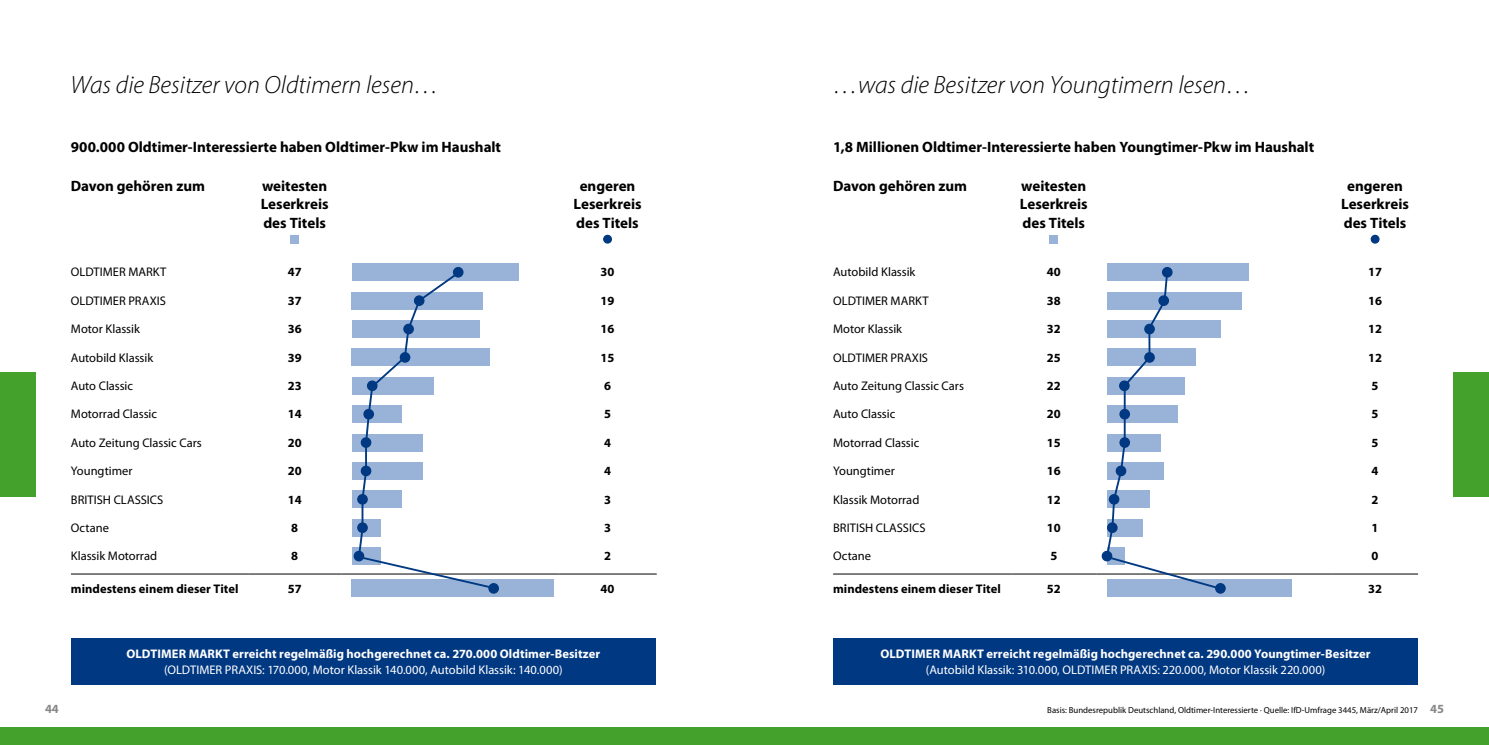
<style>
.page{position:relative;width:1489px;height:745px;background:#fff}
.page>*{position:absolute;margin:0;border:0;box-sizing:border-box;transform-origin:0 0}
.t1{font:italic 300 25px "Myriad Pro";color:#000}
.t2{font:700 15px/18.8px "Myriad Pro";color:#000;text-align:justify}
.t3{font:12.5px "Myriad Pro";color:#000}
.t4{font:700 12.5px "Myriad Pro";letter-spacing:.005em;color:#fff}
.t5{font:12.5px "Myriad Pro";letter-spacing:-.005em;color:#fff}
.t6{font:700 12.5px "Myriad Pro";letter-spacing:.005em;color:#000}
.t7{font:700 12.5px "Myriad Pro";color:#87888a}
.t8{font:8.75px "Myriad Pro";color:#000}
.s1{font-weight:700;font-size:12.5px;color:#87888a}
</style>
<div class="page">
<div style="left:0;top:372px;width:35px;height:124px;background:#44a12b"></div>
<div style="left:0;top:726px;width:1488px;height:18px;background:#44a12b"></div>
<div style="left:1453px;top:372px;width:35px;height:124px;background:#44a12b"></div>
<div style="left:71px;top:637px;width:585px;height:47px;background:#003882"></div>
<div style="left:833px;top:637px;width:584px;height:47px;background:#003882"></div>
<hr style="left:71px;top:573px;width:177px;height:1px;background:#000">
<hr style="left:248px;top:573px;width:93px;height:1px;background:#000">
<hr style="left:341px;top:573px;width:217px;height:1px;background:#000">
<hr style="left:558px;top:573px;width:98px;height:1px;background:#000">
<div style="left:290px;top:234px;width:9px;height:9px;background:#98b3d7"></div>
<div style="left:603px;top:235px;width:8px;height:8px;background:#003882;border-radius:50%"></div>
<div style="left:603px;top:234px;width:9px;height:9px;border:1px solid #003882;border-radius:50%"></div>
<div style="left:352px;top:263px;width:166px;height:18px;background:#98b3d7"></div>
<div style="left:453px;top:267px;width:10px;height:10px;border:1px solid #003882;border-radius:50%"></div>
<div style="left:352px;top:291px;width:131px;height:18px;background:#98b3d7"></div>
<div style="left:352px;top:320px;width:127px;height:18px;background:#98b3d7"></div>
<div style="left:352px;top:348px;width:138px;height:18px;background:#98b3d7"></div>
<div style="left:352px;top:376px;width:81px;height:18px;background:#98b3d7"></div>
<div style="left:352px;top:405px;width:49px;height:18px;background:#98b3d7"></div>
<div style="left:352px;top:433px;width:71px;height:18px;background:#98b3d7"></div>
<div style="left:352px;top:462px;width:71px;height:17px;background:#98b3d7"></div>
<div style="left:352px;top:490px;width:49px;height:18px;background:#98b3d7"></div>
<div style="left:352px;top:518px;width:28px;height:18px;background:#98b3d7"></div>
<div style="left:352px;top:547px;width:28px;height:17px;background:#98b3d7"></div>
<div style="left:354px;top:551px;width:9px;height:9px;background:#003882;border-radius:50%"></div>
<div style="left:353px;top:550px;width:11px;height:11px;border:1px solid #003882;border-radius:50%"></div>
<div style="left:352px;top:579px;width:202px;height:18px;background:#98b3d7"></div>
<div style="left:489px;top:583px;width:9px;height:9px;background:#003882;border-radius:50%"></div>
<div style="left:488px;top:582px;width:11px;height:11px;border:1px solid #003882;border-radius:50%"></div>
<svg style="left:357px;top:269px;width:139px;height:321px"></svg>
<hr style="left:833px;top:573px;width:178px;height:1px;background:#000">
<hr style="left:1011px;top:573px;width:85px;height:1px;background:#000">
<hr style="left:1096px;top:573px;width:235px;height:1px;background:#000">
<hr style="left:1331px;top:573px;width:86px;height:1px;background:#000">
<div style="left:1049px;top:234px;width:9px;height:9px;background:#98b3d7"></div>
<div style="left:1371px;top:235px;width:7px;height:8px;background:#003882;border-radius:50%"></div>
<div style="left:1370px;top:234px;width:9px;height:9px;border:1px solid #003882;border-radius:50%"></div>
<div style="left:1106px;top:263px;width:142px;height:18px;background:#98b3d7"></div>
<div style="left:1162px;top:267px;width:9px;height:10px;background:#003882;border-radius:50%"></div>
<div style="left:1161px;top:267px;width:11px;height:10px;border:1px solid #003882;border-radius:50%"></div>
<div style="left:1106px;top:291px;width:135px;height:18px;background:#98b3d7"></div>
<div style="left:1102px;top:551px;width:9px;height:9px;background:#003882;border-radius:50%"></div>
<div style="left:1101px;top:550px;width:11px;height:11px;border:1px solid #003882;border-radius:50%"></div>
<div style="left:1106px;top:579px;width:185px;height:18px;background:#98b3d7"></div>
<div style="left:1214px;top:582px;width:11px;height:11px;border:1px solid #003882;border-radius:50%"></div>
<svg style="left:1104px;top:270px;width:119px;height:321px"></svg>
<h1 class="t1" style="left:71px;top:70px;width:370px">Was die Besitzer von Oldtimern lesen…</h1>
<h1 class="t1" style="left:833px;top:70px;width:419px">…was die Besitzer von Youngtimern lesen…</h1>
<p class="t2" style="left:71px;top:137px;width:432px">900.000 Oldtimer-Interessierte haben Oldtimer-Pkw im Haushalt</p>
<p class="t2" style="left:71px;top:175px;width:136px">Davon gehören zum</p>
<p class="t2" style="left:261px;top:175px;width:69px">weitesten Leserkreis des Titels</p>
<p class="t2" style="left:573px;top:175px;width:69px;text-align:center">engeren<br>Leserkreis des Titels</p>
<p class="t3" style="left:71px;top:264px;width:97px">OLDTIMER MARKT</p>
<p class="t6" style="left:288px;top:264px;width:15px">47</p>
<p class="t6" style="left:600px;top:264px;width:15px">30</p>
<p class="t3" style="left:71px;top:293px;width:96px">OLDTIMER PRAXIS</p>
<p class="t6" style="left:288px;top:292px;width:15px">37</p>
<p class="t6" style="left:600px;top:292px;width:15px">19</p>
<p class="t3" style="left:71px;top:321px;width:70px">Motor Klassik</p>
<p class="t6" style="left:288px;top:320px;width:15px">36</p>
<p class="t6" style="left:600px;top:320px;width:15px">16</p>
<p class="t3" style="left:71px;top:349px;width:84px">Autobild Klassik</p>
<p class="t6" style="left:288px;top:349px;width:15px">39</p>
<p class="t6" style="left:600px;top:349px;width:15px">15</p>
<p class="t3" style="left:71px;top:378px;width:64px">Auto Classic</p>
<p class="t6" style="left:288px;top:377px;width:15px">23</p>
<p class="t6" style="left:604px;top:377px;width:8px">6</p>
<p class="t3" style="left:71px;top:406px;width:88px">Motorrad Classic</p>
<p class="t6" style="left:288px;top:406px;width:15px">14</p>
<p class="t6" style="left:604px;top:406px;width:8px">5</p>
<p class="t3" style="left:71px;top:434px;width:132px">Auto Zeitung Classic Cars</p>
<p class="t6" style="left:288px;top:434px;width:15px">20</p>
<p class="t6" style="left:604px;top:434px;width:8px">4</p>
<p class="t3" style="left:71px;top:463px;width:63px">Youngtimer</p>
<p class="t6" style="left:288px;top:462px;width:15px">20</p>
<p class="t6" style="left:604px;top:462px;width:8px">4</p>
<p class="t3" style="left:71px;top:491px;width:94px">BRITISH CLASSICS</p>
<p class="t6" style="left:288px;top:491px;width:15px">14</p>
<p class="t6" style="left:604px;top:491px;width:8px">3</p>
<p class="t3" style="left:71px;top:519px;width:40px">Octane</p>
<p class="t6" style="left:291px;top:519px;width:8px">8</p>
<p class="t6" style="left:604px;top:519px;width:8px">3</p>
<p class="t3" style="left:71px;top:548px;width:88px">Klassik Motorrad</p>
<p class="t6" style="left:291px;top:547px;width:8px">8</p>
<p class="t6" style="left:604px;top:547px;width:8px">2</p>
<p class="t6" style="left:71px;top:580px;width:169px">mindestens einem dieser Titel</p>
<p class="t6" style="left:288px;top:580px;width:15px">57</p>
<p class="t6" style="left:600px;top:580px;width:15px">40</p>
<p class="t4" style="left:126px;top:645px;width:475px">OLDTIMER MARKT erreicht regelmäßig hochgerechnet ca. 270.000 Oldtimer-Besitzer</p>
<p class="t5" style="left:164px;top:661px;width:400px">(OLDTIMER PRAXIS: 170.000, Motor Klassik 140.000, Autobild Klassik: 140.000)</p>
<p class="t2" style="left:833px;top:137px;width:482px">1,8 Millionen Oldtimer-Interessierte haben Youngtimer-Pkw im Haushalt</p>
<p class="t2" style="left:833px;top:175px;width:136px">Davon gehören zum</p>
<p class="t2" style="left:1019px;top:175px;width:69px">weitesten Leserkreis des Titels</p>
<p class="t2" style="left:1340px;top:175px;width:69px;text-align:center">engeren<br>Leserkreis des Titels</p>
<p class="t3" style="left:833px;top:264px;width:84px">Autobild Klassik</p>
<p class="t6" style="left:1046px;top:264px;width:15px">40</p>
<p class="t6" style="left:1367px;top:264px;width:15px">17</p>
<p class="t3" style="left:833px;top:293px;width:97px">OLDTIMER MARKT</p>
<p class="t6" style="left:1046px;top:292px;width:15px">38</p>
<p class="t6" style="left:1367px;top:292px;width:15px">16</p>
<p class="t3" style="left:833px;top:321px;width:70px">Motor Klassik</p>
<p class="t6" style="left:1046px;top:320px;width:15px">32</p>
<p class="t6" style="left:1367px;top:320px;width:15px">12</p>
<p class="t3" style="left:833px;top:349px;width:96px">OLDTIMER PRAXIS</p>
<p class="t6" style="left:1046px;top:349px;width:15px">25</p>
<p class="t6" style="left:1367px;top:349px;width:15px">12</p>
<p class="t3" style="left:833px;top:378px;width:132px">Auto Zeitung Classic Cars</p>
<p class="t6" style="left:1046px;top:377px;width:15px">22</p>
<p class="t6" style="left:1371px;top:377px;width:8px">5</p>
<p class="t3" style="left:833px;top:406px;width:64px">Auto Classic</p>
<p class="t6" style="left:1046px;top:406px;width:15px">20</p>
<p class="t6" style="left:1371px;top:406px;width:8px">5</p>
<p class="t3" style="left:833px;top:434px;width:88px">Motorrad Classic</p>
<p class="t6" style="left:1046px;top:434px;width:15px">15</p>
<p class="t6" style="left:1371px;top:434px;width:8px">5</p>
<p class="t3" style="left:833px;top:463px;width:63px">Youngtimer</p>
<p class="t6" style="left:1046px;top:462px;width:15px">16</p>
<p class="t6" style="left:1371px;top:462px;width:8px">4</p>
<p class="t3" style="left:833px;top:491px;width:88px">Klassik Motorrad</p>
<p class="t6" style="left:1046px;top:491px;width:15px">12</p>
<p class="t6" style="left:1371px;top:491px;width:8px">2</p>
<p class="t3" style="left:833px;top:519px;width:94px">BRITISH CLASSICS</p>
<p class="t6" style="left:1046px;top:519px;width:15px">10</p>
<p class="t6" style="left:1371px;top:519px;width:8px">1</p>
<p class="t3" style="left:833px;top:548px;width:40px">Octane</p>
<p class="t6" style="left:1050px;top:547px;width:8px">5</p>
<p class="t6" style="left:1371px;top:547px;width:8px">0</p>
<p class="t6" style="left:833px;top:580px;width:169px">mindestens einem dieser Titel</p>
<p class="t6" style="left:1046px;top:580px;width:15px">52</p>
<p class="t6" style="left:1367px;top:580px;width:15px">32</p>
<p class="t4" style="left:880px;top:645px;width:491px">OLDTIMER MARKT erreicht regelmäßig hochgerechnet ca. 290.000 Youngtimer-Besitzer</p>
<p class="t5" style="left:925px;top:661px;width:401px">(Autobild Klassik: 310.000, OLDTIMER PRAXIS: 220.000, Motor Klassik 220.000)</p>
<p class="t7" style="left:45px;top:700px;width:15px">44</p>
<p class="t8" style="left:1047px;top:704px;width:398px">Basis: Bundesrepublik Deutschland, Oldtimer-Interessierte · Quelle: IfD-Umfrage 3445, März/April 2017 <span class="s1">45</span></p>
</div>
